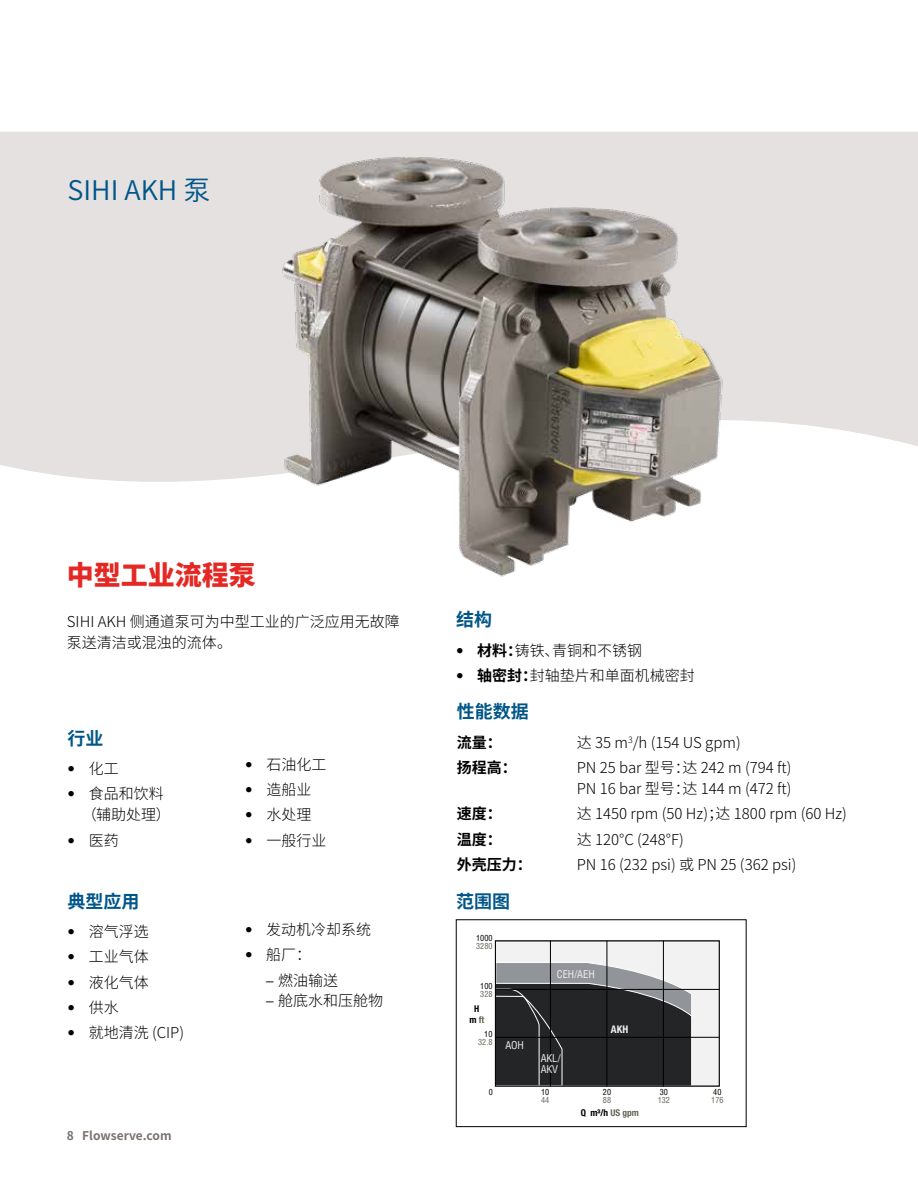
<style>
.page{position:relative;width:918px;height:1188px;background:#fff}
.page>*{position:absolute;margin:0;border:0;box-sizing:border-box;transform-origin:0 0}
.t1{font:27px "Source Han Sans SC";color:#005689}
.t2{font:800 27px "Source Han Sans SC";color:#e52823}
.t3{font:700 18px "Source Han Sans SC";color:#005689}
.t4{font:300 15px/21px "Source Han Sans SC";color:#000}
.t5{font:700 15px "Source Han Sans SC";color:#000}
.t6{font:700 12px "Source Han Sans SC";color:#79716d}
.t7{font:condensed 10.5px/11.7px "Helvetica LT Std";color:#efefef}
.t8{font:700 condensed 10.5px "Helvetica Neue LT Std";color:#efefef}
.t9{font:700 condensed 9.3px/11.2px "Helvetica Neue LT Std";color:#000;text-align:center}
.t10{font:condensed 8.25px "Helvetica LT Std";color:#626854}
.t11{font:condensed 8.25px "Helvetica LT Std";color:#000}
.s1{font-family:"Helvetica Neue LT Pro";font-weight:400}
.s2{font-weight:700}
.s3{font-family:"Helvetica Neue LT Std"}
.s4{color:#626854}
</style>
<div class="page">
<div style="left:0;top:132px;width:918px;height:350px;background:#e4e1e0"></div>
<img style="left:277px;top:143px;width:452px;height:434px">
<div style="left:495px;top:941px;width:224px;height:145px;background:#efefef"></div>
<svg style="left:494px;top:962px;width:198px;height:125px;background:#47484a"></svg>
<hr style="left:663px;top:940px;width:1px;height:146px;background:#000">
<hr style="left:607px;top:940px;width:1px;height:146px;background:#000">
<hr style="left:550px;top:940px;width:1px;height:146px;background:#000">
<hr style="left:495px;top:1037px;width:224px;height:1px;background:#000">
<hr style="left:495px;top:989px;width:224px;height:1px;background:#000">
<div style="left:495px;top:940px;width:225px;height:147px;border:1px solid #000"></div>
<h1 class="t1" style="left:68px;top:175px;width:144px">SIHI AKH 泵</h1>
<h1 class="t2" style="left:67px;top:560px;width:190px">中型工业流程泵</h1>
<p class="t4" style="left:67px;top:611px;width:334px">SIHI AKH 侧通道泵可为中型工业的广泛应用无故障泵送清洁或混浊的流体。</p>
<p class="t3" style="left:68px;top:728px;width:37px">行业</p>
<p class="t4" style="left:68px;top:759px;width:53px"><span class="s1">•</span> 化工</p>
<p class="t4" style="left:82px;top:784px;width:90px;text-indent:-14px"><span class="s1">•</span> 食品和饮料（辅助处理）</p>
<p class="t4" style="left:68px;top:830px;width:53px"><span class="s1">•</span> 医药</p>
<p class="t4" style="left:245px;top:754px;width:83px"><span class="s1">•</span> 石油化工</p>
<p class="t4" style="left:245px;top:779px;width:68px"><span class="s1">•</span> 造船业</p>
<p class="t4" style="left:245px;top:805px;width:68px"><span class="s1">•</span> 水处理</p>
<p class="t4" style="left:245px;top:830px;width:83px"><span class="s1">•</span> 一般行业</p>
<p class="t3" style="left:456px;top:610px;width:37px">结构</p>
<p class="t4" style="left:456px;top:640px;width:188px"><span class="s1">•</span> <span class="s2">材料：</span>铸铁、青铜和不锈钢</p>
<p class="t4" style="left:456px;top:665px;width:240px"><span class="s1">•</span> <span class="s2">轴密封：</span>封轴垫片和单面机械密封</p>
<p class="t3" style="left:457px;top:702px;width:73px">性能数据</p>
<p class="t5" style="left:457px;top:734px;width:46px">流量：</p>
<p class="t4" style="left:577px;top:732px;width:166px">达 35 m<sup>3</sup>/h (154 US gpm)</p>
<p class="t5" style="left:457px;top:759px;width:61px">扬程高：</p>
<p class="t4" style="left:577px;top:758px;width:216px">PN 25 bar 型号：达 242 m (794 ft)<br>PN 16 bar 型号：达 144 m (472 ft)</p>
<p class="t5" style="left:457px;top:806px;width:46px">速度：</p>
<p class="t4" style="left:577px;top:804px;width:272px">达 1450 rpm (50 Hz)；达 1800 rpm (60 Hz)</p>
<p class="t5" style="left:457px;top:831px;width:46px">温度：</p>
<p class="t4" style="left:577px;top:829px;width:109px">达 120°C (248°F)</p>
<p class="t5" style="left:457px;top:856px;width:76px">外壳压力：</p>
<p class="t4" style="left:577px;top:854px;width:221px">PN 16 (232 psi) 或 PN 25 (362 psi)</p>
<p class="t3" style="left:68px;top:891px;width:73px">典型应用</p>
<p class="t4" style="left:68px;top:921px;width:83px"><span class="s1">•</span> 溶气浮选</p>
<p class="t4" style="left:68px;top:947px;width:83px"><span class="s1">•</span> 工业气体</p>
<p class="t4" style="left:68px;top:972px;width:83px"><span class="s1">•</span> 液化气体</p>
<p class="t4" style="left:68px;top:997px;width:53px"><span class="s1">•</span> 供水</p>
<p class="t4" style="left:68px;top:1022px;width:118px"><span class="s1">•</span> 就地清洗 (CIP)</p>
<p class="t11" style="left:484px;top:1029px;width:10px">10</p>
<p class="t10" style="left:478px;top:1037px;width:16px">32.8</p>
<p class="t3" style="left:456px;top:892px;width:55px">范围图</p>
<p class="t4" style="left:245px;top:919px;width:128px"><span class="s1">•</span> 发动机冷却系统</p>
<p class="t4" style="left:245px;top:945px;width:68px"><span class="s1">•</span> 船厂：</p>
<p class="t4" style="left:266px;top:970px;width:73px"><span class="s3">–</span> 燃油输送</p>
<p class="t4" style="left:266px;top:991px;width:118px"><span class="s3">–</span> 舱底水和压舱物</p>
<p class="t11" style="left:476px;top:933px;width:18px">1000</p>
<p class="t10" style="left:476px;top:941px;width:18px">3280</p>
<p class="t11" style="left:480px;top:981px;width:14px">100</p>
<p class="t10" style="left:480px;top:989px;width:14px">328</p>
<p class="t9" style="left:469px;top:1003px;width:16px">H<br>m <span class="s4">ft</span></p>
<p class="t7" style="left:506px;top:1040px;width:20px">AOH</p>
<p class="t7" style="left:557px;top:968px;width:40px">CEH/AEH</p>
<p class="t7" style="left:541px;top:1052px;width:21px">AKL/<br>AKV</p>
<p class="t11" style="left:489px;top:1087px;width:6px">0</p>
<p class="t11" style="left:541px;top:1087px;width:10px">10</p>
<p class="t10" style="left:541px;top:1095px;width:10px">44</p>
<p class="t8" style="left:611px;top:1023px;width:19px">AKH</p>
<p class="t11" style="left:603px;top:1087px;width:10px">20</p>
<p class="t10" style="left:603px;top:1095px;width:10px">88</p>
<p class="t6" style="left:67px;top:1128px;width:106px">8 Flowserve.com</p>
<p class="t9" style="left:581px;top:1107px;width:60px">Q m³/h <span class="s4">US gpm</span></p>
<p class="t11" style="left:660px;top:1087px;width:10px">30</p>
<p class="t10" style="left:658px;top:1095px;width:14px">132</p>
<p class="t11" style="left:713px;top:1087px;width:10px">40</p>
<p class="t10" style="left:711px;top:1095px;width:14px">176</p>
</div>
